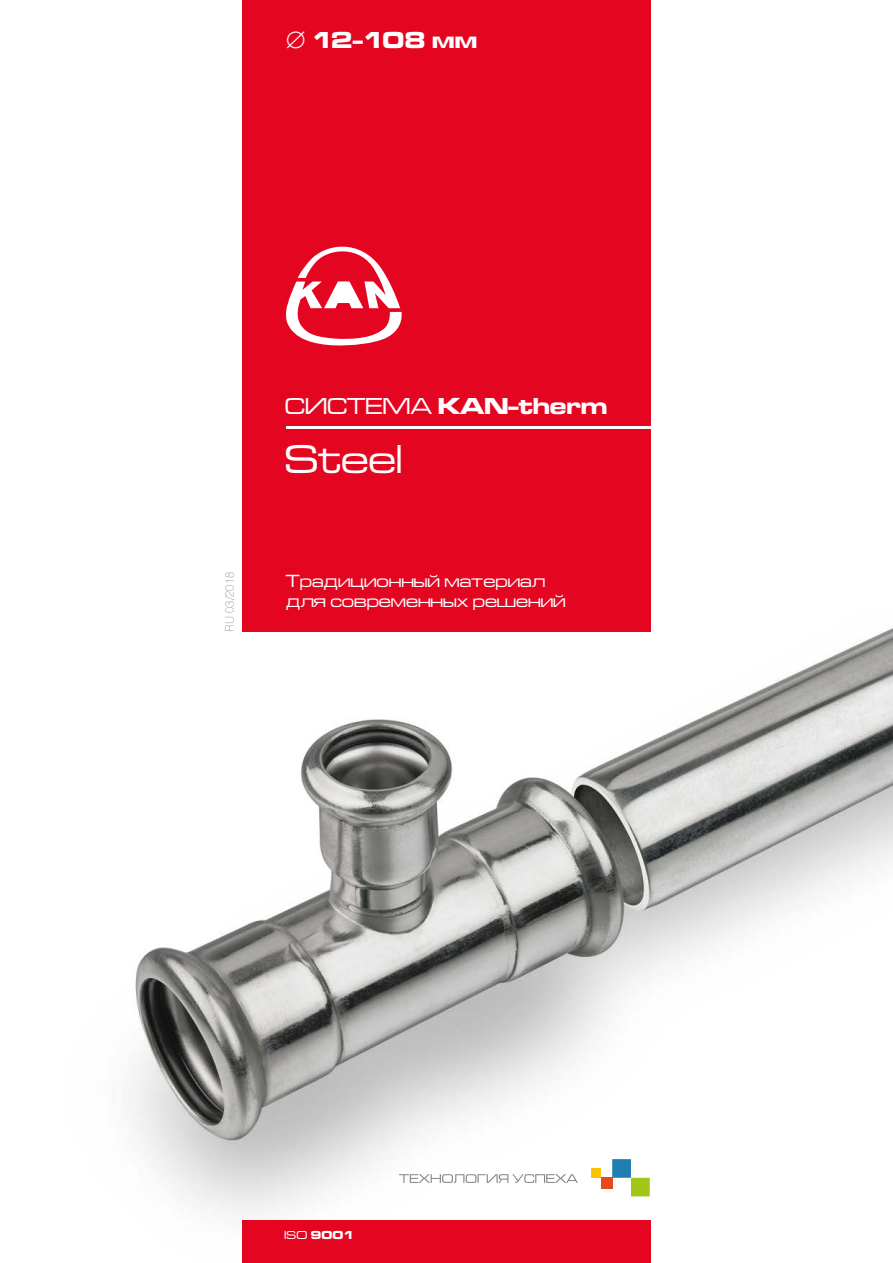
<style>
.page{position:relative;width:893px;height:1263px;background:#fff}
.page>*{position:absolute;margin:0;border:0;box-sizing:border-box;transform-origin:0 0}
.t1{font:42px "Microgramma D Med Ext";color:#fff}
.t2{font:24px "Microgramma D Bol Ext";color:#fff}
.t3{font:18.3px/19.5px "Microgramma D Med Ext";color:#fff}
.t4{font:12px "Swis 721 Th EU";color:#878787}
.t5{font:12px "Microgramma D Bol Ext";color:#fff}
.s1{font-family:"Microgramma D Med Ext"}
</style>
<div class="page">
<img style="left:130px;top:628px;width:763px;height:585px">
<div style="left:242px;top:1220px;width:409px;height:43px;background:#e40521"></div>
<div style="left:242px;top:0;width:409px;height:631px;background:#e40521"></div>
<svg style="left:286px;top:246px;width:116px;height:100px"></svg>
<hr style="left:286px;top:426px;width:383px;height:2px;background:#fff">
<div style="left:601px;top:1178px;width:11px;height:11px;background:#e84919"></div>
<div style="left:592px;top:1168px;width:9px;height:10px;background:#fdc300"></div>
<div style="left:631px;top:1178px;width:19px;height:18px;background:#a2c617"></div>
<div style="left:612px;top:1159px;width:19px;height:19px;background:#227eae"></div>
<svg style="left:399px;top:1174px;width:179px;height:9px"></svg>
<h2 class="t2" style="left:286px;top:23px;width:193px">∅ 12-108 мм</h2>
<p class="t4" style="left:222px;top:631px;width:61px;rotate:-90deg">RU 03/2018</p>
<h2 class="t2" style="left:285px;top:389px;width:324px"><span class="s1">СИСТЕМА</span> KAN-therm</h2>
<h1 class="t1" style="left:285px;top:432px;width:119px">Steel</h1>
<p class="t3" style="left:286px;top:571px;width:281px">Традиционный материал для современных решений</p>
<p class="t5" style="left:284px;top:1227px;width:71px"><span class="s1">ISO</span> 9001</p>
</div>
